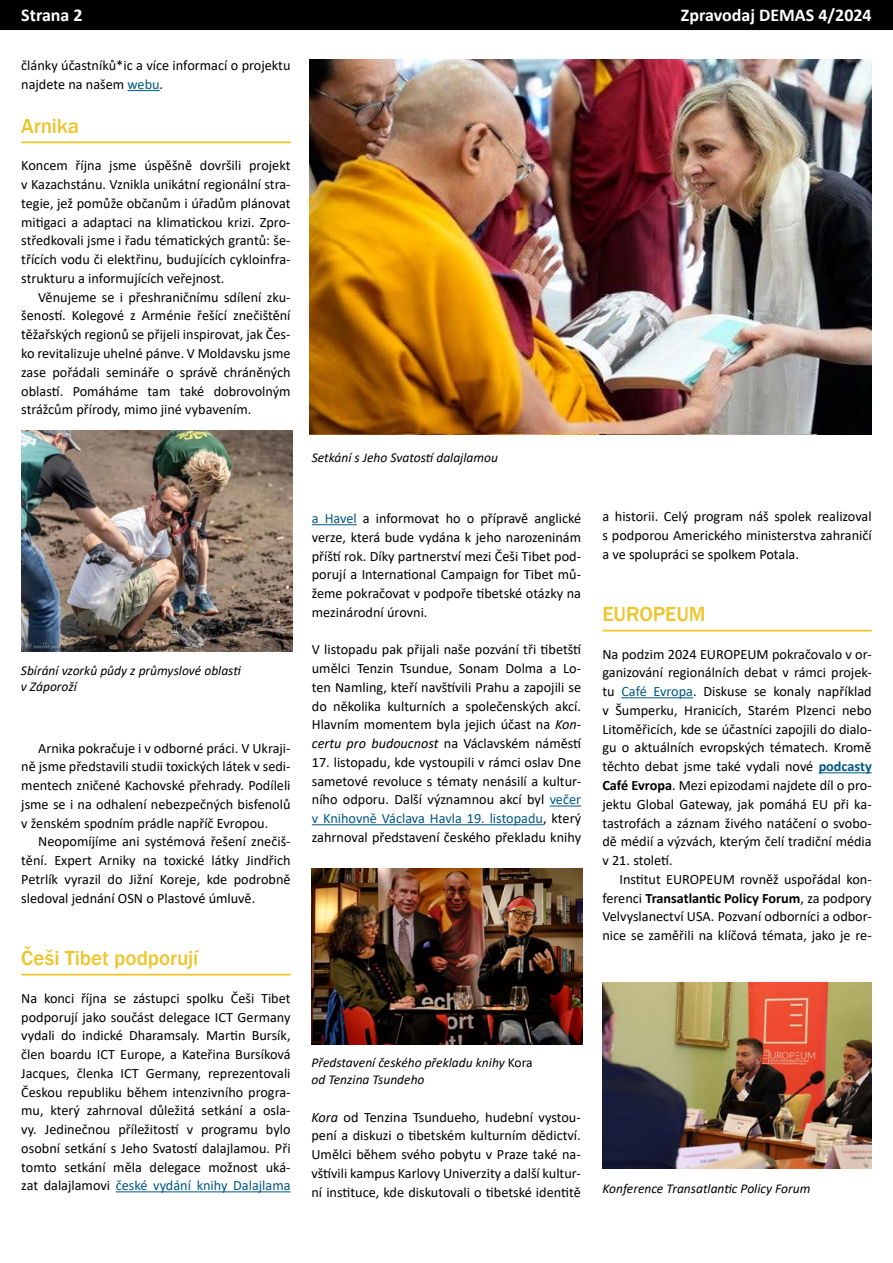
<style>
.page{position:relative;width:893px;height:1263px;background:#fff}
.page>*{position:absolute;margin:0;border:0;box-sizing:border-box;transform-origin:0 0}
.t1{font:500 21px "Franklin Gothic";letter-spacing:-.005em;color:#eec52c}
.t2{font:700 18px "Calibri";color:#fff}
.t3{font:14.25px/18.8px "Calibri";color:#000;text-align:justify}
.t4{font:italic 13.5px/16.2px "Calibri";color:#000}
.s1{color:#015782}
.s2{font-style:italic}
.s3{font-weight:700;color:#015782}
.s4{font-weight:700}
.s5{font-style:normal}
</style>
<div class="page">
<div style="left:1px;top:1px;width:891px;height:28px;background:#000"></div>
<div style="left:0;top:0;width:893px;height:30px;border:2px solid #000"></div>
<hr style="left:128px;top:90px;width:32px;height:1px;background:#015782">
<hr style="left:21px;top:141px;width:270px;height:2px;background:#eec52c">
<hr style="left:21px;top:974px;width:270px;height:1px;background:#eec52c">
<hr style="left:116px;top:1191px;width:175px;height:1px;background:#015782">
<hr style="left:312px;top:524px;width:45px;height:1px;background:#015782">
<hr style="left:550px;top:805px;width:31px;height:1px;background:#015782">
<hr style="left:312px;top:824px;width:231px;height:1px;background:#015782">
<hr style="left:602px;top:630px;width:270px;height:1px;background:#eec52c">
<hr style="left:621px;top:697px;width:72px;height:1px;background:#015782">
<hr style="left:819px;top:772px;width:53px;height:1px;background:#015782">
<img style="left:21px;top:431px;width:272px;height:221px">
<img style="left:309px;top:60px;width:563px;height:374px">
<img style="left:312px;top:868px;width:270px;height:176px">
<img style="left:602px;top:983px;width:270px;height:185px">
<p class="t2" style="left:21px;top:3px;width:63px">Strana 2</p>
<p class="t2" style="left:681px;top:3px;width:192px">Zpravodaj DEMAS 4/2024</p>
<p class="t3" style="left:21px;top:56px;width:271px">články účastníků*ic a více informací o projektu najdete na našem <span class="s1">webu</span>.</p>
<h1 class="t1" style="left:21px;top:113px;width:60px">Arnika</h1>
<p class="t3" style="left:21px;top:156px;width:271px">Koncem října jsme úspěšně dovršili projekt v Kazachstánu. Vznikla unikátní regionální stra&shy;tegie, jež pomůže občanům i úřadům plánovat mitigaci a adaptaci na klimatickou krizi. Zpro&shy;středkovali jsme i řadu tématických grantů: še&shy;třících vodu či elektřinu, budujících cykloinfra&shy;strukturu a informujících veřejnost.</p>
<p class="t3" style="left:21px;top:287px;width:271px;text-indent:17px">Věnujeme se i přeshraničnímu sdílení zku&shy;šeností. Kolegové z Arménie řešící znečištění těžařských regionů se přijeli inspirovat, jak Čes&shy;ko revitalizuje uhelné pánve. V Moldavsku jsme zase pořádali semináře o správě chráněných oblastí. Pomáháme tam také dobrovolným strážcům přírody, mimo jiné vybavením.</p>
<p class="t4" style="left:21px;top:662px;width:222px">Sbírání vzorků půdy z průmyslové oblasti v Záporoží</p>
<p class="t3" style="left:21px;top:738px;width:271px;text-indent:17px">Arnika pokračuje i v odborné práci. V Ukraji&shy;ně jsme představili studii toxických látek v sedi&shy;mentech zničené Kachovské přehrady. Podíleli jsme se i na odhalení nebezpečných bisfenolů v ženském spodním prádle napříč Evropou.</p>
<p class="t3" style="left:21px;top:832px;width:271px;text-indent:17px">Neopomíjíme ani systémová řešení znečiš&shy;tění. Expert Arniky na toxické látky Jindřich Petrlík vyrazil do Jižní Koreje, kde podrobně sledoval jednání OSN o Plastové úmluvě.</p>
<h1 class="t1" style="left:21px;top:945px;width:179px">Češi Tibet podporují</h1>
<p class="t3" style="left:21px;top:988px;width:271px">Na konci října se zástupci spolku Češi Tibet podporují jako součást delegace ICT Germany vydali do indické Dharamsaly. Martin Bursík, člen boardu ICT Europe, a Kateřina Bursíková Jacques, členka ICT Germany, reprezentovali Českou republiku během intenzivního progra&shy;mu, který zahrnoval důležitá setkání a osla&shy;vy. Jedinečnou příležitostí v programu bylo osobní setkání s Jeho Svatostí dalajlamou. Při tomto setkání měla delegace možnost uká&shy;zat dalajlamovi <span class="s1">české vydání knihy Dalajlama</span></p>
<p class="t4" style="left:312px;top:449px;width:188px">Setkání s Jeho Svatostí dalajlamou</p>
<p class="t3" style="left:312px;top:509px;width:271px"><span class="s1">a Havel</span> a informovat ho o přípravě anglické verze, která bude vydána k jeho narozeninám příští rok. Díky partnerství mezi Češi Tibet pod&shy;porují a International Campaign for Tibet mů&shy;žeme pokračovat v podpoře tibetské otázky na mezinárodní úrovni.</p>
<p class="t3" style="left:312px;top:640px;width:271px">V listopadu pak přijali naše pozvání tři tibetští umělci Tenzin Tsundue, Sonam Dolma a Lo&shy;ten Namling, kteří navštívili Prahu a zapojili se do několika kulturních a společenských akcí.<br>Hlavním momentem byla jejich účast na <span class="s2">Kon&shy;certu pro budoucnost</span> na Václavském náměstí</p>
<p class="t3" style="left:312px;top:752px;width:271px">17. listopadu, kde vystoupili v rámci oslav Dne sametové revoluce s tématy nenásilí a kultur&shy;ního odporu. Další významnou akcí byl <span class="s1">večer v Knihovně Václava Havla 19. listopadu</span>, který zahrnoval představení českého překladu knihy</p>
<p class="t3" style="left:602px;top:506px;width:271px">a historii. Celý program náš spolek realizoval s podporou Amerického ministerstva zahraničí a ve spolupráci se spolkem Potala.</p>
<h1 class="t1" style="left:602px;top:601px;width:105px">EUROPEUM</h1>
<p class="t3" style="left:602px;top:644px;width:271px">Na podzim 2024 EUROPEUM pokračovalo v or&shy;ganizování regionálních debat v rámci projek&shy;tu <span class="s1">Café Evropa</span>. Diskuse se konaly například v Šumperku, Hranicích, Starém Plzenci nebo Litoměřicích, kde se účastníci zapojili do dialo&shy;gu o aktuálních evropských tématech. Kromě těchto debat jsme také vydali nové <span class="s3">podcasty </span><span class="s4">Café Evropa</span>. Mezi epizodami najdete díl o pro&shy;jektu Global Gateway, jak pomáhá EU při ka&shy;tastrofách a záznam živého natáčení o svobo&shy;dě médií a výzvách, kterým čelí tradiční média v 21. století.</p>
<p class="t3" style="left:602px;top:869px;width:271px;text-indent:17px">Institut EUROPEUM rovněž uspořádal kon&shy;ferenci <span class="s4">Transatlantic Policy Forum</span>, za podpory Velvyslanectví USA. Pozvaní odborníci a odbor&shy;nice se zaměřili na klíčová témata, jako je re-</p>
<p class="t4" style="left:311px;top:1054px;width:223px">Představení českého překladu knihy <span class="s5">Kora </span>od Tenzina Tsundeho</p>
<p class="t3" style="left:311px;top:1107px;width:271px"><span class="s2">Kora</span> od Tenzina Tsundueho, hudební vystou&shy;pení a diskuzi o tibetském kulturním dědictví.<br>Umělci během svého pobytu v Praze také na&shy;vštívili kampus Karlovy Univerzity a další kultur&shy;ní instituce, kde diskutovali o tibetské identitě</p>
<p class="t4" style="left:602px;top:1180px;width:209px">Konference Transatlantic Policy Forum</p>
</div>
